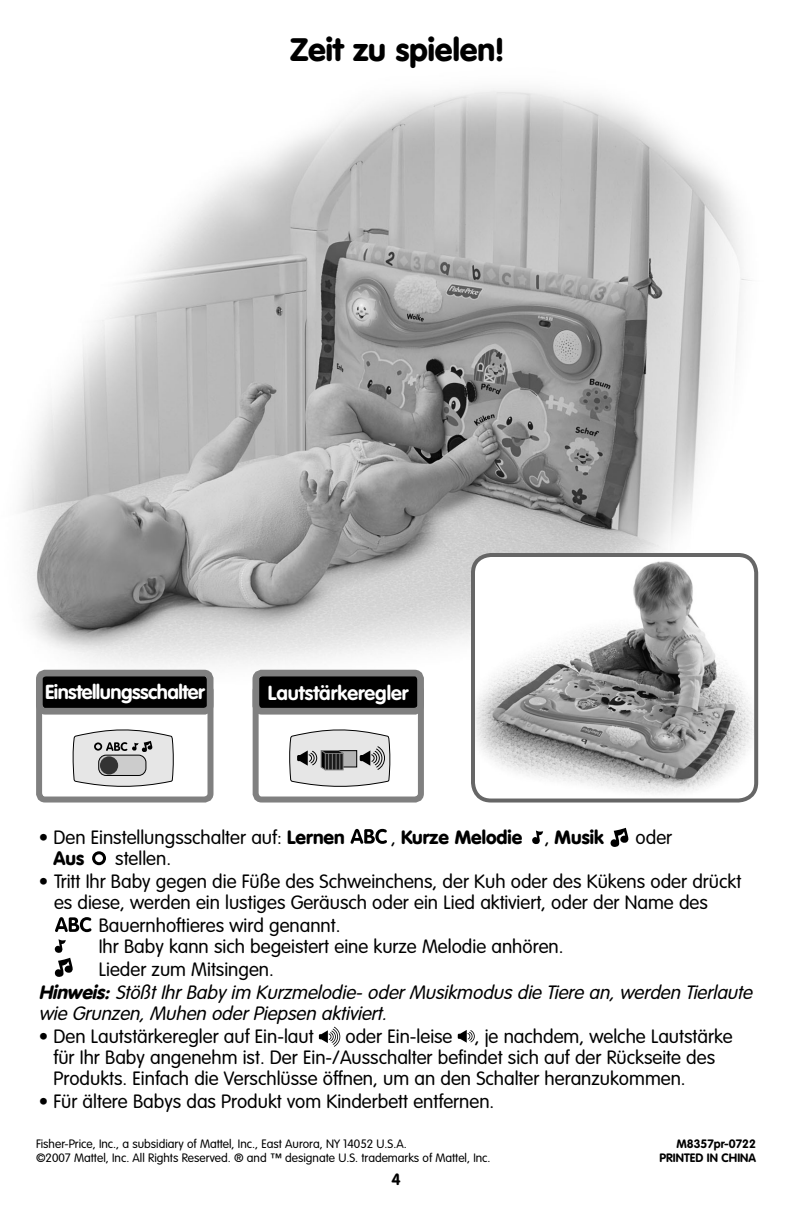
<style>
.page{position:relative;width:792px;height:1224px;background:#fff}
.page>*{position:absolute;margin:0;border:0;box-sizing:border-box;transform-origin:0 0}
.t1{font:900 32px "VAG Rounded Std";color:#000}
.t2{font:700 20px "VAG Rounded Std";letter-spacing:-.025em;color:#fff}
.t3{font:700 20px "VAG Rounded Std";color:#fff}
.t4{font:300 19px/21px "VAG Rounded Std";color:#000}
.t5{font:italic 300 19px/23px "VAG Rounded Std";color:#000}
.t6{font:900 19px "VAG Rounded Std";color:#000}
.t7{font:700 16px "VAG Rounded Std";color:#000}
.t8{font:300 12px "VAG Rounded Std";color:#000}
.t9{font:700 12px "VAG Rounded Std";color:#000}
.s1{font-weight:900}
.s2{font-weight:300}
.s3{font-style:normal}
</style>
<div class="page">
<img style="left:21px;top:88px;width:738px;height:622px">
<div style="left:253px;top:682px;width:171px;height:121px;border:6px solid #808080;border-radius:6px"></div>
<div style="left:256px;top:673px;width:165px;height:38px;background:#000;border-radius:6px"></div>
<div style="left:252px;top:670px;width:172px;height:45px;border:7px solid #808080;border-radius:6px"></div>
<svg style="left:289px;top:729px;width:101px;height:58px;background:#c2c2c2"></svg>
<div style="left:325px;top:753px;width:18px;height:17px;border:1px solid #808080"></div>
<div style="left:36px;top:682px;width:178px;height:121px;border:6px solid #808080;border-radius:6px"></div>
<div style="left:39px;top:673px;width:171px;height:38px;background:#000;border-radius:6px"></div>
<div style="left:36px;top:670px;width:178px;height:45px;border:7px solid #808080;border-radius:6px"></div>
<svg style="left:73px;top:729px;width:101px;height:58px;background:#cfcfcf"></svg>
<div style="left:99px;top:755px;width:47px;height:20px;background:#ccc;border-radius:7px"></div>
<div style="left:98px;top:755px;width:48px;height:21px;border:1px solid #000;border-radius:7px"></div>
<div style="left:100px;top:756px;width:18px;height:19px;background:#333;border-radius:50%"></div>
<img style="left:473px;top:555px;width:283px;height:244px;border-radius:18px">
<div style="left:471px;top:553px;width:287px;height:250px;border:4px solid #666;border-radius:18px"></div>
<svg style="left:351px;top:829px;width:36px;height:15px"></svg>
<svg style="left:532px;top:830px;width:11px;height:15px"></svg>
<svg style="left:610px;top:828px;width:18px;height:19px"></svg>
<svg style="left:92px;top:851px;width:14px;height:14px"></svg>
<svg style="left:55px;top:917px;width:36px;height:15px"></svg>
<svg style="left:54px;top:939px;width:19px;height:38px"></svg>
<svg style="left:319px;top:1027px;width:21px;height:20px"></svg>
<svg style="left:458px;top:1030px;width:17px;height:13px"></svg>
<h1 class="t1" style="left:291px;top:36px;width:214px">Zeit zu spielen!</h1>
<p class="t2" style="left:45px;top:684px;width:161px">Einstellungsschalter</p>
<p class="t3" style="left:268px;top:684px;width:142px">Lautstärkeregler</p>
<p class="t4" style="left:39px;top:828px;width:307px">• Den Einstellungsschalter auf: <span class="s1">Lernen</span></p>
<p class="t6" style="left:391px;top:829px;width:214px"><span class="s2">,</span> Kurze Melodie <span class="s2">,</span> Musik</p>
<p class="t4" style="left:636px;top:828px;width:38px">oder</p>
<p class="t6" style="left:53px;top:850px;width:32px">Aus</p>
<p class="t4" style="left:115px;top:849px;width:57px">stellen.</p>
<p class="t4" style="left:54px;top:872px;width:689px;text-indent:-15px">• Tritt Ihr Baby gegen die Füße des Schweinchens, der Kuh oder des Kükens oder drückt es diese, werden ein lustiges Geräusch oder ein Lied aktiviert, oder der Name des</p>
<p class="t4" style="left:99px;top:916px;width:466px">Bauernhoftieres wird genannt.<br>Ihr Baby kann sich begeistert eine kurze Melodie anhören.</p>
<p class="t5" style="left:39px;top:959px;width:719px;text-indent:60px"><span class="s3">Lieder zum Mitsingen.<br></span><span class="s1">Hinweis:</span> Stößt Ihr Baby im Kurzmelodie- oder Musikmodus die Tiere an, werden Tierlaute</p>
<p class="t5" style="left:39px;top:1003px;width:353px">wie Grunzen, Muhen oder Piepsen aktiviert.</p>
<p class="t4" style="left:39px;top:1027px;width:276px">• Den Lautstärkeregler auf Ein-laut</p>
<p class="t4" style="left:53px;top:1027px;width:681px;text-indent:292px">oder Ein-leise , je nachdem, welche Lautstärke für Ihr Baby angenehm ist. Der Ein-/Ausschalter befindet sich auf der Rückseite des<br>Produkts. Einfach die Verschlüsse öffnen, um an den Schalter heranzukommen.</p>
<p class="t4" style="left:39px;top:1092px;width:457px">• Für ältere Babys das Produkt vom Kinderbett entfernen.</p>
<p class="t8" style="left:36px;top:1139px;width:372px">Fisher-Price, Inc., a subsidiary of Mattel, Inc., East Aurora, NY 14052 U.S.A.</p>
<p class="t9" style="left:676px;top:1139px;width:81px">M8357pr-0722</p>
<p class="t8" style="left:36px;top:1153px;width:456px">©2007 Mattel, Inc. All Rights Reserved. ® and ™ designate U.S. trademarks of Mattel, Inc.</p>
<p class="t9" style="left:660px;top:1153px;width:98px">PRINTED IN CHINA</p>
<p class="t7" style="left:391px;top:1173px;width:11px">4</p>
</div>
